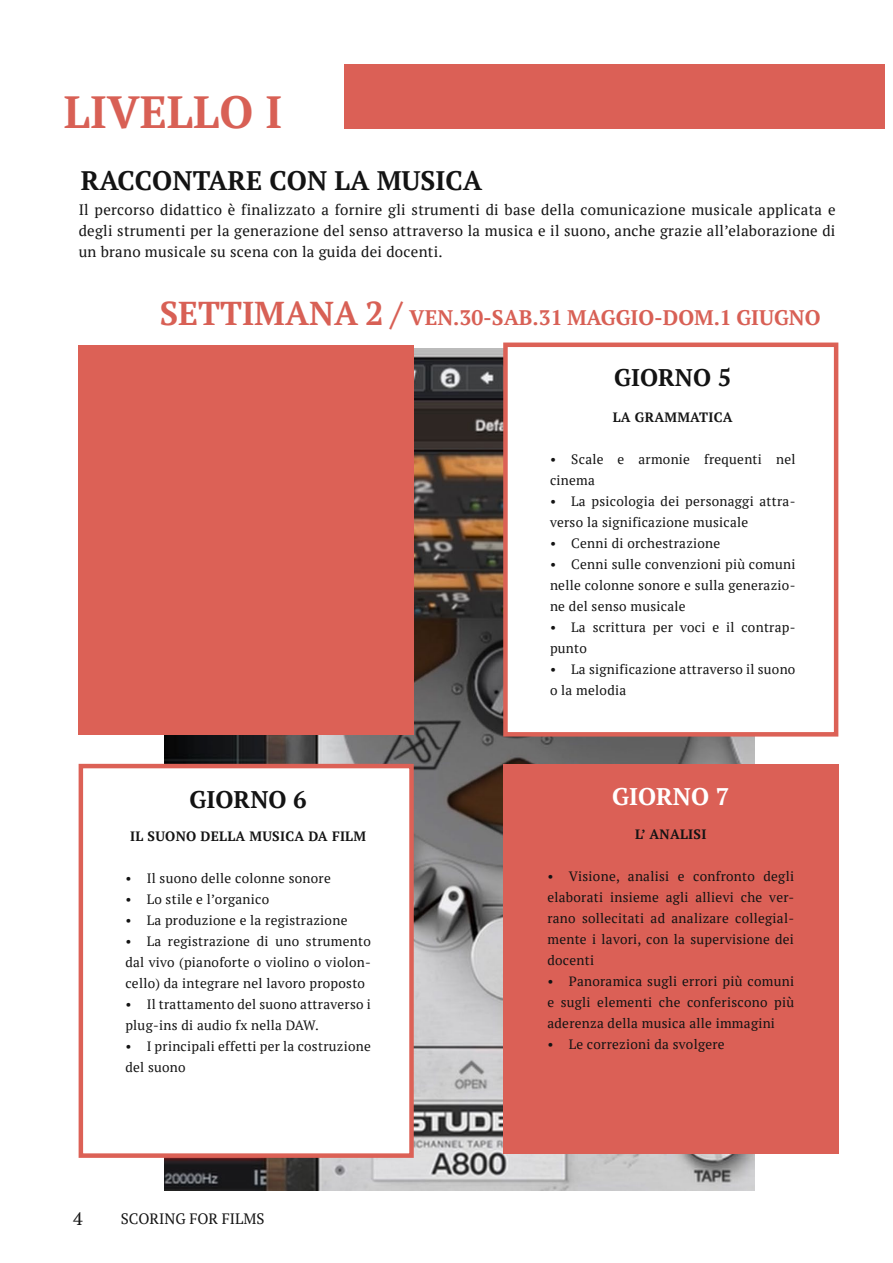
<style>
.page{position:relative;width:893px;height:1263px;background:#fff}
.page>*{position:absolute;margin:0;border:0;box-sizing:border-box;transform-origin:0 0}
.t1{font:700 45px "PT Serif";color:#d86055}
.t2{font:700 26.7px "PT Serif";color:#131313}
.t3{font:700 24px "PT Serif";color:#131313}
.t4{font:700 24px "PT Serif";color:#fff}
.t5{font:700 21px "PT Serif";color:#d86055}
.t6{font:18px "PT Serif";color:#131313}
.t7{font:15px/21px "PT Serif";letter-spacing:.02em;color:#131313;text-align:justify}
.t8{font:15px "PT Serif";color:#131313}
.t9{font:13.5px/21px "PT Serif";letter-spacing:.02em;color:#131313}
.t10{font:700 13.5px "PT Serif";letter-spacing:.02em;color:#131313}
.s1{font-size:33px}
</style>
<div class="page">
<img style="left:164px;top:349px;width:590px;height:842px">
<div style="left:78px;top:345px;width:336px;height:389px;background:#dc6156"></div>
<div style="left:503px;top:764px;width:335px;height:389px;background:#db6056"></div>
<div style="left:503px;top:342px;width:335px;height:394px;background:#fff;border:4px solid #dc6156"></div>
<div style="left:79px;top:764px;width:335px;height:394px;background:#fff;border:4px solid #dc6156"></div>
<div style="left:344px;top:64px;width:540px;height:65px;background:#db6056"></div>
<h1 class="t1" style="left:64px;top:82px;width:220px">LIVELLO I</h1>
<h2 class="t2" style="left:81px;top:163px;width:403px">RACCONTARE CON LA MUSICA</h2>
<p class="t7" style="left:79px;top:199px;width:758px">Il percorso didattico è finalizzato a fornire gli strumenti di base della comunicazione musicale applicata e degli strumenti per la generazione del senso attraverso la musica e il suono, anche grazie all’elaborazione di un brano musicale su scena con la guida dei docenti.</p>
<h3 class="t5" style="left:160px;top:304px;width:662px"><span class="s1">SETTIMANA 2 /</span> VEN.30-SAB.31 MAGGIO-DOM.1 GIUGNO</h3>
<h3 class="t3" style="left:614px;top:362px;width:119px">GIORNO 5</h3>
<h3 class="t3" style="left:190px;top:783px;width:119px">GIORNO 6</h3>
<p class="t10" style="left:130px;top:827px;width:237px">IL SUONO DELLA MUSICA DA FILM</p>
<p class="t9" style="left:125px;top:867px;width:207px">• Il suono delle colonne sonore</p>
<p class="t9" style="left:125px;top:888px;width:145px">• Lo stile e l’organico</p>
<p class="t9" style="left:125px;top:910px;width:224px">• La produzione e la registrazione</p>
<p class="t9" style="left:125px;top:931px;width:247px;text-align:justify">• La registrazione di uno strumento dal vivo (pianoforte o violino o violon&shy;cello) da integrare nel lavoro proposto</p>
<p class="t9" style="left:125px;top:994px;width:247px">• Il trattamento del suono attraverso i plug-ins di audio fx nella DAW.</p>
<p class="t9" style="left:125px;top:1036px;width:247px">• I principali effetti per la costruzione del suono</p>
<h3 class="t6" style="left:73px;top:1206px;width:11px">4</h3>
<p class="t8" style="left:121px;top:1209px;width:145px">SCORING FOR FILMS</p>
<p class="t10" style="left:613px;top:408px;width:121px">LA GRAMMATICA</p>
<p class="t9" style="left:550px;top:449px;width:247px">• Scale e armonie frequenti nel cinema</p>
<p class="t9" style="left:550px;top:491px;width:247px">• La psicologia dei personaggi attra&shy;verso la significazione musicale</p>
<p class="t9" style="left:550px;top:533px;width:172px">• Cenni di orchestrazione</p>
<p class="t9" style="left:550px;top:554px;width:247px;text-align:justify">• Cenni sulle convenzioni più comuni nelle colonne sonore e sulla generazio&shy;ne del senso musicale</p>
<p class="t9" style="left:550px;top:617px;width:247px">• La scrittura per voci e il contrap&shy;punto</p>
<p class="t9" style="left:550px;top:659px;width:247px">• La significazione attraverso il suono o la melodia</p>
<h3 class="t4" style="left:612px;top:781px;width:119px">GIORNO 7</h3>
<p class="t10" style="left:635px;top:825px;width:73px">L’ ANALISI</p>
<p class="t9" style="left:547px;top:865px;width:248px;text-align:justify">• Visione, analisi e confronto degli elaborati insieme agli allievi che ver&shy;rano sollecitati ad analizare collegial&shy;mente i lavori, con la supervisione dei docenti</p>
<p class="t9" style="left:547px;top:970px;width:248px;text-align:justify">• Panoramica sugli errori più comuni e sugli elementi che conferiscono più aderenza della musica alle immagini</p>
<p class="t9" style="left:547px;top:1033px;width:179px">• Le correzioni da svolgere</p>
</div>
